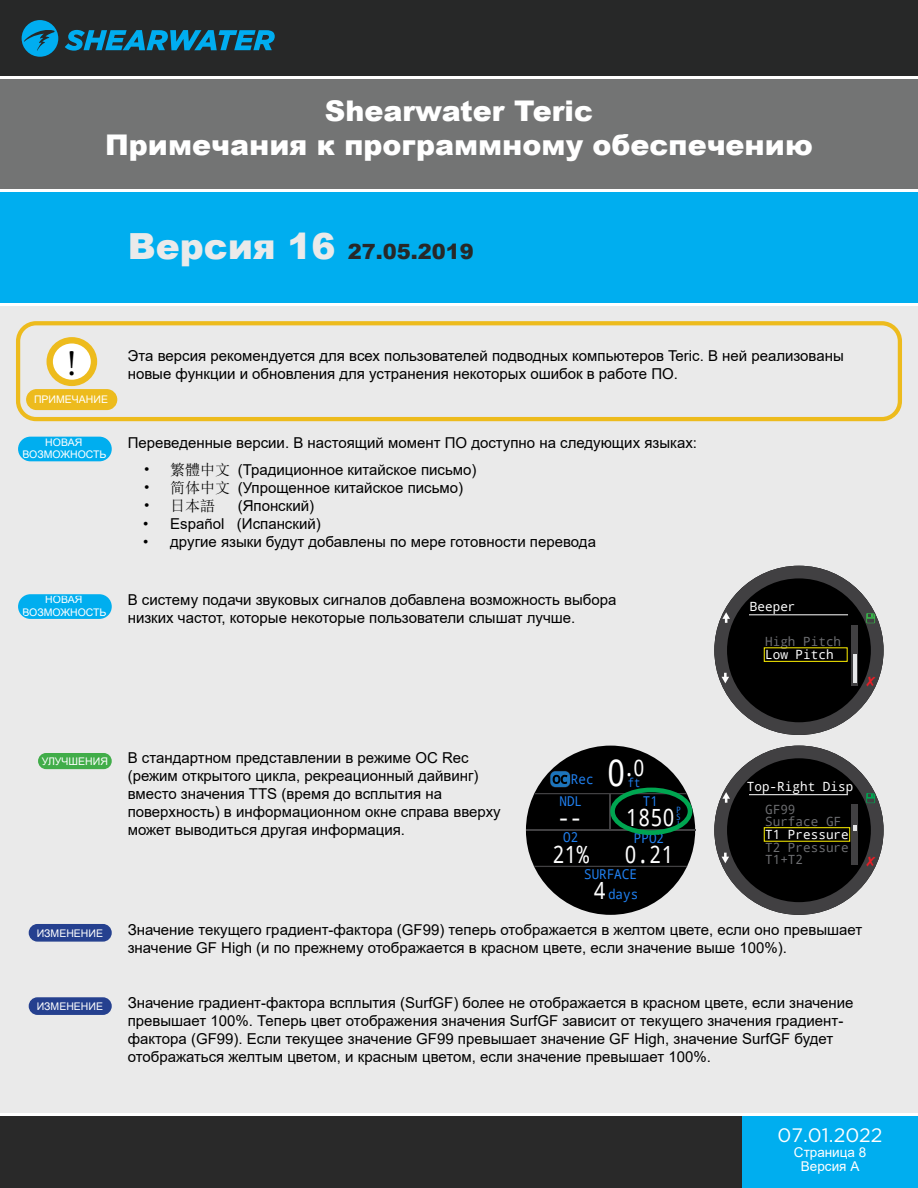
<style>
.page{position:relative;width:918px;height:1188px;background:#fff}
.page>*{position:absolute;margin:0;border:0;box-sizing:border-box;transform-origin:0 0}
.t1{font:36.45px "Wen Quan Yi Micro Hei Mono";color:#fff;scale:.87 1}
.t2{font:36px "Minion Pro";color:#000}
.t3{font:900 28.5px/34.2px "Arial";color:#fff;text-align:center}
.t4{font:23.7px "Wen Quan Yi Micro Hei Mono";color:#fff;scale:.87 1}
.t5{font:22.05px "Wen Quan Yi Micro Hei Mono";color:#fff;scale:.87 1}
.t6{font:900 21px "Arial";color:#272828}
.t7{font:19.5px "Gotham HTF";color:#fff}
.t8{font:15px/18px "Arial";color:#000}
.t9{font:15px "Sim Sun";color:#000}
.t10{font:13.5px/20.4px "Wen Quan Yi Micro Hei Mono";color:#2080f0;text-align:right;scale:.93 1}
.t11{font:13.5px "Arial";color:#fff}
.t12{font:12.75px "Wen Quan Yi Micro Hei Mono";color:#fff}
.t13{font:12.75px/25.3px "Wen Quan Yi Micro Hei Mono";color:#6d6e71}
.t14{font:12.3px "Wen Quan Yi Micro Hei Mono";color:#2080f0;scale:.87 1}
.t15{font:12.3px "Wen Quan Yi Micro Hei";color:#ed1c24}
.t16{font:10.5px/12.6px "Arial";color:#fff;text-align:center}
.t17{font:9.3px/7.1px "Myriad Pro";color:#2080f0;text-align:justify;scale:.87 1}
.s1{font-size:36px;color:#eaeaea}
.s2{font-family:"Sim Sun"}
.s3{font-size:22.5px}
.s4{font-size:23.7px;color:#fff}
</style>
<div class="page">
<div style="left:0;top:0;width:918px;height:77px;background:#272828"></div>
<div style="left:0;top:1114px;width:918px;height:74px;background:#292929"></div>
<div style="left:0;top:305px;width:918px;height:809px;background:#eaeaea"></div>
<svg style="left:65px;top:30px;width:210px;height:21px"></svg>
<svg style="left:22px;top:20px;width:36px;height:37px"></svg>
<div style="left:0;top:191px;width:918px;height:114px;background:#00aeef"></div>
<div style="left:0;top:77px;width:918px;height:114px;background:#737474"></div>
<div style="left:742px;top:1114px;width:176px;height:74px;background:#00aeef"></div>
<hr style="left:0;top:76px;width:918px;height:3px;background:#fff">
<hr style="left:0;top:189px;width:918px;height:3px;background:#fff">
<hr style="left:0;top:303px;width:918px;height:3px;background:#fff">
<hr style="left:0;top:1113px;width:918px;height:3px;background:#fff">
<svg style="left:50px;top:340px;width:44px;height:43px"></svg>
<div style="left:47px;top:337px;width:50px;height:49px;border:6px solid #edbb1d;border-radius:50%"></div>
<div style="left:16px;top:321px;width:886px;height:100px;border:4px solid #edbb1d;border-radius:18px"></div>
<div style="left:19px;top:437px;width:92px;height:24px;background:#00aeef;border-radius:12px"></div>
<div style="left:18px;top:437px;width:94px;height:24px;border:2px solid #00aeef;border-radius:12px"></div>
<div style="left:27px;top:390px;width:90px;height:19px;background:#edbb1d;border-radius:10px"></div>
<div style="left:26px;top:389px;width:91px;height:21px;border:2px solid #edbb1d;border-radius:10px"></div>
<div style="left:19px;top:595px;width:92px;height:23px;background:#00aeef;border-radius:12px"></div>
<div style="left:18px;top:594px;width:94px;height:25px;border:2px solid #00aeef;border-radius:12px"></div>
<div style="left:526px;top:746px;width:169px;height:169px;background:#000;border-radius:50%"></div>
<hr style="left:526px;top:829px;width:169px;height:2px;background:#414042">
<hr style="left:610px;top:794px;width:1px;height:36px;background:#414042">
<svg style="left:534px;top:793px;width:153px;height:1px"></svg>
<svg style="left:534px;top:866px;width:153px;height:1px"></svg>
<div style="left:610px;top:788px;width:82px;height:47px;border:5px solid #00a651;border-radius:50%"></div>
<div style="left:550px;top:771px;width:20px;height:16px;background:#1c75bc;border-radius:5px"></div>
<svg style="left:552px;top:774px;width:16px;height:10px"></svg>
<svg style="left:714px;top:566px;width:170px;height:169px;background:#0a0a0a"></svg>
<div style="left:714px;top:566px;width:170px;height:169px;border:13px solid #414042;border-radius:50%"></div>
<svg style="left:851px;top:625px;width:7px;height:60px"></svg>
<hr style="left:853px;top:655px;width:3px;height:28px;background:#e6e7e8">
<hr style="left:749px;top:614px;width:99px;height:1px;background:#fff">
<div style="left:764px;top:647px;width:84px;height:15px;border:1px solid #fff200"></div>
<svg style="left:722px;top:673px;width:7px;height:10px"></svg>
<svg style="left:722px;top:612px;width:8px;height:11px"></svg>
<svg style="left:866px;top:613px;width:9px;height:10px"></svg>
<div style="left:29px;top:925px;width:82px;height:16px;background:#25408f;border-radius:8px"></div>
<div style="left:29px;top:924px;width:83px;height:18px;border:2px solid #25408f;border-radius:8px"></div>
<div style="left:29px;top:998px;width:82px;height:16px;background:#25408f;border-radius:8px"></div>
<div style="left:29px;top:997px;width:83px;height:18px;border:2px solid #25408f;border-radius:8px"></div>
<div style="left:39px;top:754px;width:72px;height:14px;background:#41ad49;border-radius:7px"></div>
<div style="left:38px;top:753px;width:74px;height:16px;border:2px solid #41ad49;border-radius:7px"></div>
<svg style="left:714px;top:746px;width:170px;height:169px;background:#0a0a0a"></svg>
<div style="left:714px;top:746px;width:170px;height:169px;border:13px solid #414042;border-radius:50%"></div>
<div style="left:851px;top:805px;width:7px;height:60px;background:#414042"></div>
<svg style="left:853px;top:825px;width:3px;height:6px"></svg>
<hr style="left:749px;top:794px;width:99px;height:1px;background:#fff">
<div style="left:764px;top:827px;width:86px;height:15px;border:1px solid #fff200"></div>
<svg style="left:722px;top:853px;width:7px;height:10px"></svg>
<svg style="left:722px;top:792px;width:8px;height:11px"></svg>
<svg style="left:866px;top:793px;width:9px;height:10px"></svg>
<h3 class="t3" style="left:105px;top:93px;width:709px">Shearwater Teric<br>Примечания к программному обеспечению</h3>
<h3 class="t6" style="left:128px;top:236px;width:347px"><span class="s1">Версия 16</span> 27.05.2019</h3>
<h2 class="t2" style="left:67px;top:339px;width:11px">!</h2>
<p class="t16" style="left:34px;top:393px;width:75px">ПРИМЕЧАНИЕ</p>
<p class="t8" style="left:128px;top:346px;width:718px">Эта версия рекомендуется для всех пользователей подводных компьютеров Teric. В ней реализованы</p>
<p class="t8" style="left:128px;top:364px;width:552px">новые функции и обновления для устранения некоторых ошибок в работе ПО.</p>
<p class="t16" style="left:23px;top:436px;width:85px">НОВАЯ<br>ВОЗМОЖНОСТЬ</p>
<p class="t8" style="left:128px;top:433px;width:571px">Переведенные версии. В настоящий момент ПО доступно на следующих языках:</p>
<p class="t8" style="left:143px;top:460px;width:335px"><span class="s2">• 繁體中文</span> (Традиционное китайское письмо)</p>
<p class="t8" style="left:143px;top:478px;width:322px"><span class="s2">• 简体中文</span> (Упрощенное китайское письмо)</p>
<p class="t9" style="left:143px;top:498px;width:74px">• 日本語</p>
<p class="t8" style="left:238px;top:496px;width:78px">(Японский)</p>
<p class="t8" style="left:143px;top:514px;width:179px">• Español (Испанский)</p>
<p class="t8" style="left:143px;top:532px;width:454px">• другие языки будут добавлены по мере готовности перевода</p>
<p class="t16" style="left:23px;top:593px;width:85px">НОВАЯ<br>ВОЗМОЖНОСТЬ</p>
<p class="t8" style="left:128px;top:591px;width:490px">В систему подачи звуковых сигналов добавлена возможность выбора низких частот, которые некоторые пользователи слышат лучше.</p>
<p class="t16" style="left:42px;top:755px;width:68px">УЛУЧШЕНИЯ</p>
<p class="t8" style="left:128px;top:748px;width:375px">В стандартном представлении в режиме OC Rec (режим открытого цикла, рекреационный дайвинг) вместо значения TTS (время до всплытия на поверхность) в информационном окне справа вверху может выводиться другая информация.</p>
<p class="t10" style="left:571px;top:768px;width:26px">Rec</p>
<h3 class="t5" style="left:624px;top:752px;width:26px">.<span class="s3">0</span></h3>
<h1 class="t1" style="left:607px;top:748px;width:23px">0</h1>
<p class="t14" style="left:628px;top:774px;width:16px">ft</p>
<p class="t10" style="left:559px;top:790px;width:26px">NDL</p>
<h3 class="t4" style="left:558px;top:801px;width:30px">--</h3>
<p class="t10" style="left:643px;top:790px;width:18px">T1</p>
<h3 class="t4" style="left:626px;top:801px;width:58px">1850</h3>
<p class="t17" style="left:676px;top:806px;width:6px">P S I</p>
<p class="t10" style="left:563px;top:827px;width:18px">O2</p>
<h3 class="t4" style="left:552px;top:838px;width:44px">21%</h3>
<p class="t10" style="left:634px;top:827px;width:34px">PPO2</p>
<h3 class="t4" style="left:624px;top:838px;width:58px">0.21</h3>
<p class="t10" style="left:584px;top:864px;width:60px">SURFACE<br><span class="s4">4</span> days</p>
<p class="t12" style="left:750px;top:598px;width:47px">Beeper</p>
<p class="t12" style="left:765px;top:646px;width:70px">Low Pitch</p>
<p class="t13" style="left:765px;top:629px;width:78px">High Pitch</p>
<p class="t15" style="left:865px;top:673px;width:14px">✘</p>
<p class="t12" style="left:747px;top:778px;width:108px">Top-Right Disp</p>
<p class="t12" style="left:765px;top:826px;width:85px">T1 Pressure</p>
<p class="t13" style="left:765px;top:796px;width:32px">GF99</p>
<p class="t13" style="left:765px;top:809px;width:85px">Surface GF<br>T2 Pressure</p>
<p class="t13" style="left:765px;top:847px;width:40px">T1+T2</p>
<p class="t15" style="left:865px;top:853px;width:14px">✘</p>
<p class="t16" style="left:37px;top:927px;width:68px">ИЗМЕНЕНИЕ</p>
<p class="t16" style="left:37px;top:1000px;width:68px">ИЗМЕНЕНИЕ</p>
<p class="t8" style="left:128px;top:921px;width:736px">Значение текущего градиент-фактора (GF99) теперь отображается в желтом цвете, если оно превышает значение GF High (и по прежнему отображается в красном цвете, если значение выше 100%).</p>
<p class="t8" style="left:128px;top:994px;width:727px">Значение градиент-фактора всплытия (SurfGF) более не отображается в красном цвете, если значение превышает 100%. Теперь цвет отображения значения SurfGF зависит от текущего значения градиент&shy;фактора (GF99). Если текущее значение GF99 превышает значение GF High, значение SurfGF будет отображаться желтым цветом, и красным цветом, если значение превышает 100%.</p>
<h3 class="t7" style="left:778px;top:1125px;width:107px">07.01.2022</h3>
<p class="t11" style="left:801px;top:1157px;width:60px">Версия А</p>
<p class="t11" style="left:794px;top:1143px;width:74px">Страница 8</p>
</div>
